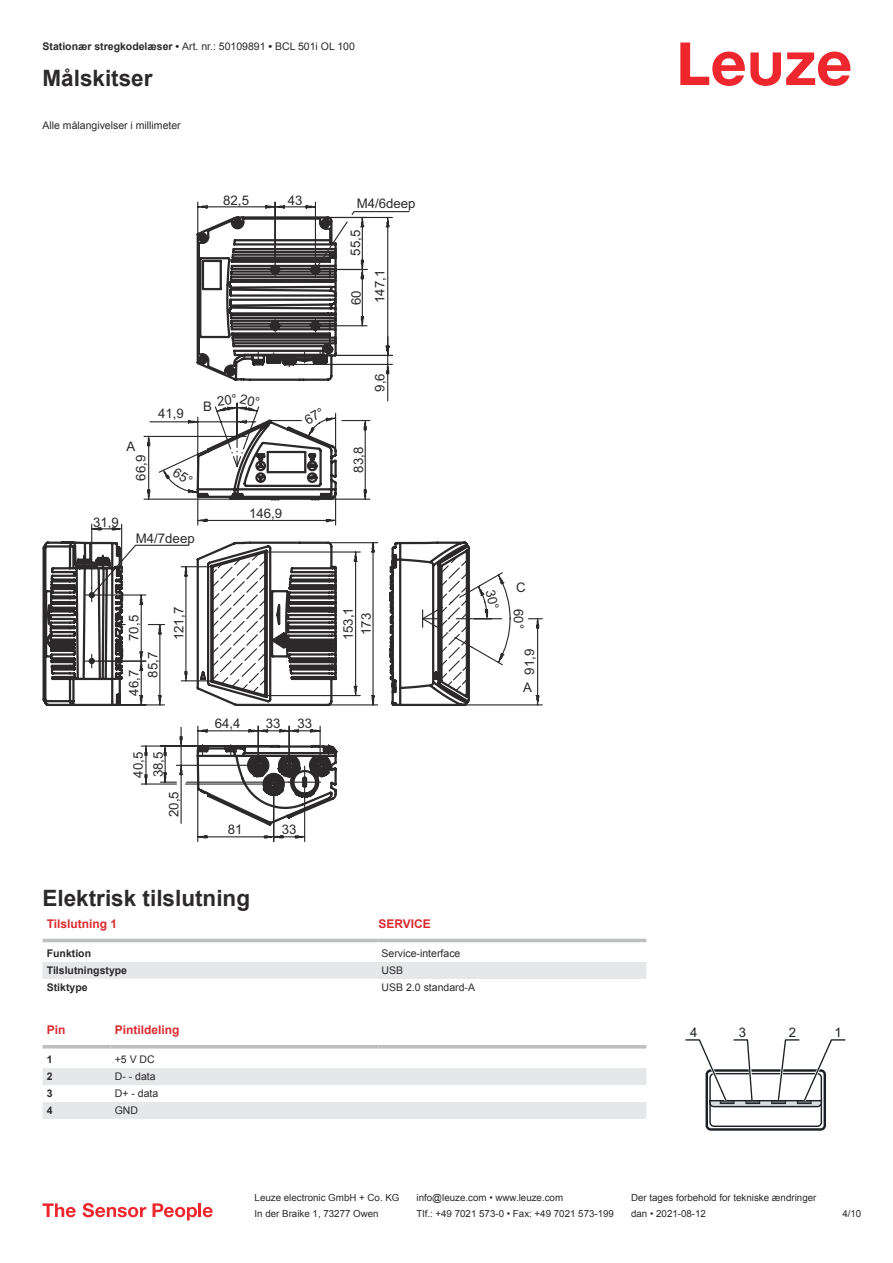
<style>
.page{position:relative;width:893px;height:1263px;background:#fff}
.page>*{position:absolute;margin:0;border:0;box-sizing:border-box;transform-origin:0 0}
.t1{font:700 22.5px "Arial";color:#2b292a}
.t2{font:13.2px/23.5px "Arial";color:#2b292a}
.t3{font:13.2px "Arial";color:#1d2123}
.t4{font:700 12px "Arial";color:#db2a30}
.t5{font:10.5px "Arial";color:#2b292a}
.t6{font:700 10.5px "Arial";color:#2b292a}
.t7{font:9.75px "Arial";color:#2b292a}
.s1{font-weight:700}
</style>
<div class="page">
<svg style="left:680px;top:43px;width:170px;height:43px"></svg>
<svg style="left:43px;top:938px;width:603px;height:5px"></svg>
<div style="left:43px;top:962px;width:335px;height:17px;background:#e6e7e9"></div>
<hr style="left:43px;top:939px;width:335px;height:3px;background:#bdbfc1">
<hr style="left:378px;top:939px;width:268px;height:3px;background:#bdbfc1">
<div style="left:378px;top:962px;width:268px;height:17px;background:#e6e7e9"></div>
<svg style="left:43px;top:1048px;width:603px;height:1px"></svg>
<svg style="left:43px;top:1068px;width:603px;height:51px"></svg>
<hr style="left:43px;top:1045px;width:68px;height:3px;background:#bdbfc1">
<hr style="left:111px;top:1045px;width:267px;height:3px;background:#bdbfc1">
<hr style="left:378px;top:1045px;width:268px;height:3px;background:#bdbfc1">
<div style="left:705px;top:1069px;width:121px;height:62px;border:2px solid #1d2127;border-radius:4px"></div>
<svg style="left:685px;top:1039px;width:160px;height:89px"></svg>
<svg style="left:43px;top:1203px;width:33px;height:14px"></svg>
<svg style="left:83px;top:1203px;width:63px;height:14px"></svg>
<svg style="left:153px;top:1203px;width:44px;height:17px"></svg>
<hr style="left:198px;top:1203px;width:3px;height:14px;background:#ed272d">
<svg style="left:203px;top:1207px;width:10px;height:10px"></svg>
<svg style="left:48px;top:541px;width:290px;height:287px"></svg>
<svg style="left:72px;top:201px;width:338px;height:505px"></svg>
<svg style="left:84px;top:402px;width:459px;height:304px"></svg>
<svg style="left:354px;top:686px;width:2px;height:6px"></svg>
<hr style="left:181px;top:680px;width:32px;height:1px;background:#2b292a">
<hr style="left:181px;top:566px;width:32px;height:1px;background:#2b292a">
<hr style="left:185px;top:567px;width:1px;height:114px;background:#2b292a">
<svg style="left:184px;top:671px;width:3px;height:8px"></svg>
<svg style="left:184px;top:567px;width:4px;height:9px"></svg>
<hr style="left:198px;top:730px;width:60px;height:1px;background:#2b292a">
<hr style="left:258px;top:726px;width:1px;height:30px;background:#2b292a">
<hr style="left:258px;top:730px;width:31px;height:1px;background:#2b292a">
<svg style="left:249px;top:729px;width:19px;height:4px"></svg>
<hr style="left:289px;top:726px;width:1px;height:30px;background:#2b292a">
<hr style="left:320px;top:726px;width:1px;height:31px;background:#2b292a">
<hr style="left:289px;top:730px;width:31px;height:1px;background:#2b292a">
<svg style="left:280px;top:729px;width:19px;height:4px"></svg>
<svg style="left:311px;top:729px;width:8px;height:4px"></svg>
<hr style="left:300px;top:542px;width:78px;height:1px;background:#2b292a">
<hr style="left:328px;top:704px;width:50px;height:1px;background:#2b292a">
<hr style="left:372px;top:543px;width:2px;height:162px;background:#2b292a">
<svg style="left:371px;top:543px;width:4px;height:10px"></svg>
<svg style="left:371px;top:695px;width:4px;height:9px"></svg>
<hr style="left:197px;top:756px;width:1px;height:85px;background:#2b292a">
<hr style="left:198px;top:836px;width:76px;height:1px;background:#2b292a">
<svg style="left:199px;top:835px;width:8px;height:3px"></svg>
<hr style="left:273px;top:792px;width:1px;height:49px;background:#2b292a">
<hr style="left:304px;top:798px;width:1px;height:43px;background:#2b292a">
<hr style="left:274px;top:836px;width:31px;height:1px;background:#2b292a">
<svg style="left:264px;top:835px;width:19px;height:3px"></svg>
<svg style="left:295px;top:835px;width:8px;height:3px"></svg>
<hr style="left:176px;top:765px;width:73px;height:1px;background:#2b292a">
<hr style="left:181px;top:727px;width:1px;height:96px;background:#2b292a">
<svg style="left:179px;top:737px;width:4px;height:7px"></svg>
<hr style="left:141px;top:745px;width:131px;height:2px;background:#2b292a">
<hr style="left:185px;top:783px;width:80px;height:2px;background:#2b292a">
<hr style="left:141px;top:783px;width:35px;height:2px;background:#2b292a">
<hr style="left:145px;top:746px;width:2px;height:38px;background:#2b292a">
<svg style="left:144px;top:748px;width:4px;height:7px"></svg>
<svg style="left:144px;top:775px;width:4px;height:7px"></svg>
<hr style="left:187px;top:782px;width:102px;height:1px;background:#2b292a">
<hr style="left:165px;top:746px;width:1px;height:36px;background:#2b292a">
<svg style="left:163px;top:748px;width:4px;height:7px"></svg>
<svg style="left:160px;top:766px;width:23px;height:17px"></svg>
<svg style="left:249px;top:745px;width:80px;height:53px"></svg>
<svg style="left:197px;top:726px;width:11px;height:30px"></svg>
<svg style="left:326px;top:519px;width:8px;height:3px"></svg>
<svg style="left:199px;top:519px;width:8px;height:3px"></svg>
<hr style="left:198px;top:520px;width:138px;height:1px;background:#2b292a">
<hr style="left:335px;top:489px;width:1px;height:36px;background:#2b292a">
<hr style="left:197px;top:486px;width:1px;height:39px;background:#2b292a">
<svg style="left:217px;top:394px;width:43px;height:12px"></svg>
<svg style="left:304px;top:407px;width:18px;height:18px"></svg>
<svg style="left:172px;top:467px;width:21px;height:16px"></svg>
<svg style="left:486px;top:589px;width:13px;height:19px"></svg>
<svg style="left:514px;top:609px;width:10px;height:19px"></svg>
<p class="t5" style="left:43px;top:42px;width:314px"><span class="s1">Stationær stregkodelæser •</span> Art. nr.: 50109891 <span class="s1">•</span> BCL 501i OL 100</p>
<h1 class="t1" style="left:43px;top:69px;width:112px">Målskitser</h1>
<p class="t5" style="left:43px;top:121px;width:140px">Alle målangivelser i millimeter</p>
<h2 class="t2" style="left:223px;top:190px;width:27px">82,5</h2>
<h2 class="t2" style="left:158px;top:403px;width:27px">41,9</h2>
<h2 class="t2" style="left:203px;top:395px;width:10px">B</h2>
<h2 class="t2" style="left:288px;top:190px;width:16px">43</h2>
<h2 class="t2" style="left:357px;top:192px;width:60px">M4/6deep</h2>
<h2 class="t2" style="left:345px;top:256px;width:27px;rotate:-90deg">55,5</h2>
<h2 class="t2" style="left:346px;top:305px;width:37px;rotate:-90deg">60<br>147,1</h2>
<h2 class="t2" style="left:369px;top:392px;width:20px;rotate:-90deg">9,6</h2>
<h2 class="t2" style="left:127px;top:436px;width:10px">A</h2>
<h2 class="t2" style="left:130px;top:481px;width:27px;rotate:-90deg">66,9</h2>
<h2 class="t2" style="left:348px;top:473px;width:27px;rotate:-90deg">83,8</h2>
<h2 class="t2" style="left:93px;top:511px;width:27px">31,9</h2>
<h2 class="t2" style="left:136px;top:527px;width:60px">M4/7deep</h2>
<h2 class="t2" style="left:249px;top:503px;width:35px">146,9</h2>
<h2 class="t2" style="left:123px;top:641px;width:27px;rotate:-90deg">70,5</h2>
<h2 class="t2" style="left:168px;top:640px;width:35px;rotate:-90deg">121,7</h2>
<h2 class="t2" style="left:126px;top:678px;width:27px;line-height:18.8px;text-indent:-18px;rotate:-90deg">46,7<br>85,7</h2>
<h2 class="t2" style="left:130px;top:778px;width:28px;line-height:19.8px;rotate:-90deg">40,5<br>38,5</h2>
<h2 class="t2" style="left:163px;top:817px;width:27px;rotate:-90deg">20,5</h2>
<h2 class="t2" style="left:215px;top:713px;width:27px">64,4</h2>
<h2 class="t2" style="left:266px;top:713px;width:16px">33</h2>
<h2 class="t2" style="left:298px;top:713px;width:16px">33</h2>
<h2 class="t2" style="left:228px;top:819px;width:16px">81</h2>
<h2 class="t2" style="left:282px;top:819px;width:16px">33</h2>
<h2 class="t2" style="left:341px;top:640px;width:35px;line-height:17.9px;text-align:center;rotate:-90deg">153,1<br>173</h2>
<h1 class="t1" style="left:43px;top:889px;width:209px">Elektrisk tilslutning</h1>
<p class="t4" style="left:47px;top:919px;width:72px">Tilslutning 1</p>
<p class="t4" style="left:378px;top:919px;width:54px">SERVICE</p>
<p class="t6" style="left:47px;top:949px;width:46px">Funktion</p>
<p class="t5" style="left:382px;top:949px;width:80px">Service-interface</p>
<p class="t6" style="left:47px;top:966px;width:82px">Tilslutningstype</p>
<p class="t5" style="left:382px;top:966px;width:23px">USB</p>
<p class="t6" style="left:47px;top:983px;width:42px">Stiktype</p>
<p class="t5" style="left:382px;top:983px;width:95px">USB 2.0 standard-A</p>
<p class="t4" style="left:47px;top:1025px;width:20px">Pin</p>
<p class="t4" style="left:115px;top:1025px;width:66px">Pintildeling</p>
<p class="t6" style="left:47px;top:1055px;width:7px">1</p>
<p class="t5" style="left:115px;top:1056px;width:41px">+5 V DC</p>
<p class="t6" style="left:47px;top:1072px;width:7px">2</p>
<p class="t5" style="left:115px;top:1072px;width:42px">D- - data</p>
<p class="t6" style="left:47px;top:1089px;width:7px">3</p>
<p class="t5" style="left:115px;top:1089px;width:45px">D+ - data</p>
<p class="t6" style="left:47px;top:1106px;width:7px">4</p>
<p class="t5" style="left:115px;top:1106px;width:25px">GND</p>
<h2 class="t2" style="left:516px;top:577px;width:11px">C</h2>
<h2 class="t2" style="left:519px;top:674px;width:27px;rotate:-90deg">91,9</h2>
<h2 class="t2" style="left:523px;top:677px;width:10px">A</h2>
<h2 class="t3" style="left:690px;top:1027px;width:9px">4</h2>
<h2 class="t3" style="left:739px;top:1027px;width:9px">3</h2>
<h2 class="t3" style="left:789px;top:1027px;width:9px">2</h2>
<h2 class="t3" style="left:834px;top:1027px;width:9px">1</h2>
<p class="t7" style="left:255px;top:1194px;width:146px">Leuze electronic GmbH + Co. KG</p>
<p class="t7" style="left:417px;top:1194px;width:148px">info@leuze.com • www.leuze.com</p>
<p class="t7" style="left:631px;top:1194px;width:187px">Der tages forbehold for tekniske ændringer</p>
<p class="t7" style="left:255px;top:1210px;width:126px">In der Braike 1, 73277 Owen</p>
<p class="t7" style="left:417px;top:1210px;width:199px">Tlf.: +49 7021 573-0 • Fax: +49 7021 573-199</p>
<p class="t7" style="left:631px;top:1210px;width:76px">dan • 2021-08-12</p>
<p class="t7" style="left:842px;top:1210px;width:20px">4 /10</p>
</div>
